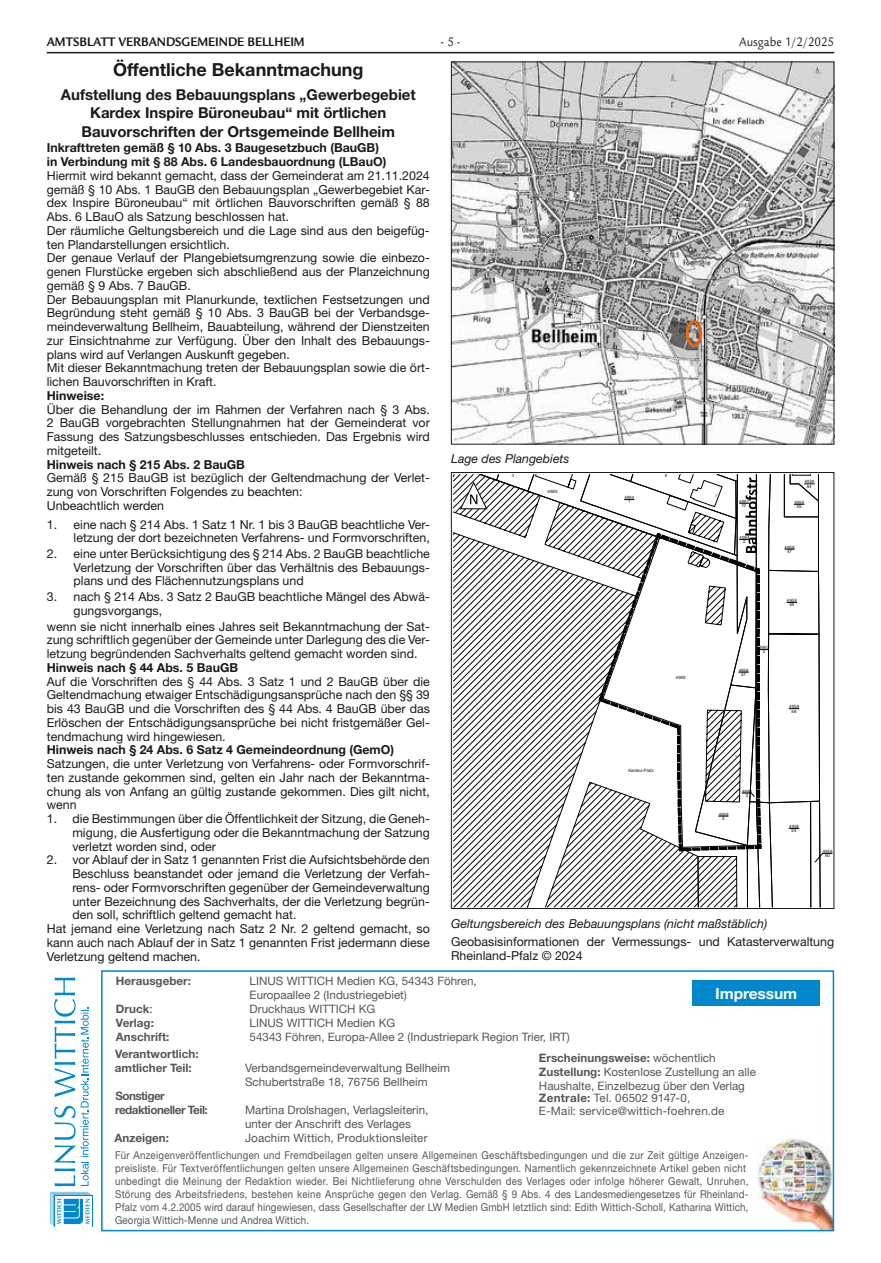
<style>
.page{position:relative;width:881px;height:1263px;background:#fff}
.page>*{position:absolute;margin:0;border:0;box-sizing:border-box;transform-origin:0 0}
.t1{font:700 18px "Helvetica Neue LT";color:#1a1a18}
.t2{font:700 15.15px "Helvetica Neue LT";color:#fff}
.t3{font:700 15px/18.1px "Helvetica Neue LT";color:#1a1a18;text-align:center}
.t4{font:700 13.5px "Legacy Sans LT";color:#1a1a18;scale:.9 1}
.t5{font:13.5px "Legacy Sans LT";color:#1a1a18;scale:.9 1}
.t6{font:12.3px/13.8px "Helvetica Neue LT";color:#1a1a18;text-align:justify}
.t7{font:700 12.3px/13.8px "Helvetica Neue LT";color:#1a1a18}
.t8{font:italic 12.3px "Helvetica Neue LT";color:#1a1a18}
.t9{font:11.7px/14px "Helvetica Neue LT";color:#565655}
.t10{font:700 11.7px/14px "Helvetica Neue LT";color:#565655}
.t11{font:700 11.7px/14px "Helvetica Neue LT";letter-spacing:-.04em;color:#565655}
.t12{font:10.8px/13px "Helvetica Neue LT";letter-spacing:.025em;color:#565655;scale:.89 1}
.t13{font:4.5px/4.2px "Tsmjrf Arial";letter-spacing:-.025em;color:#1a1a18;text-align:center}
.s1{font-weight:400}
.s2{font-weight:700}
.s3{color:#565756}
</style>
<div class="page">
<hr style="left:47px;top:52px;width:786px;height:1px;background:#1a1a18">
<img style="left:453px;top:64px;width:378px;height:378px">
<img style="left:756px;top:1138px;width:74px;height:90px">
<div style="left:101px;top:970px;width:732px;height:261px;border:2px solid #0087cc"></div>
<div style="left:54px;top:1195px;width:38px;height:32px;background:#0087cc"></div>
<div style="left:55px;top:1196px;width:37px;height:31px;background:#fff"></div>
<svg style="left:50px;top:1192px;width:41px;height:34px"></svg>
<svg style="left:54px;top:977px;width:35px;height:209px"></svg>
<div style="left:692px;top:980px;width:127px;height:26px;background:#0087cc"></div>
<svg style="left:452px;top:474px;width:379px;height:434px"></svg>
<p class="t4" style="left:47px;top:34px;width:288px">AMTSBLATT VERBANDSGEMEINDE BELLHEIM</p>
<p class="t5" style="left:440px;top:34px;width:24px">- 5 -</p>
<p class="t5" style="left:739px;top:34px;width:107px">Ausgabe 1/2/2025</p>
<h1 class="t1" style="left:113px;top:58px;width:251px">Öffentliche Bekanntmachung</h1>
<p class="t3" style="left:61px;top:85px;width:356px">Aufstellung des Bebauungsplans „Gewerbegebiet<br>Kardex Inspire Büroneubau“ mit örtlichen<br>Bauvorschriften der Ortsgemeinde Bellheim</p>
<p class="t7" style="left:47px;top:141px;width:341px">Inkrafttreten gemäß § 10 Abs. 3 Baugesetzbuch (BauGB) in Verbindung mit § 88 Abs. 6 Landesbauordnung (LBauO)</p>
<p class="t6" style="left:47px;top:168px;width:384px;text-align:left">Hiermit wird bekannt gemacht, dass der Gemeinderat am 21.11.2024 gemäß § 10 Abs. 1 BauGB den Bebauungsplan „Gewerbegebiet Kar&shy;dex Inspire Büroneubau“ mit örtlichen Bauvorschriften gemäß § 88<br>Abs. 6 LBauO als Satzung beschlossen hat.<br>Der räumliche Geltungsbereich und die Lage sind aus den beigefüg&shy;ten Plandarstellungen ersichtlich.<br>Der genaue Verlauf der Plangebietsumgrenzung sowie die einbezo&shy;genen Flurstücke ergeben sich abschließend aus der Planzeichnung gemäß § 9 Abs. 7 BauGB.<br>Der Bebauungsplan mit Planurkunde, textlichen Festsetzungen und Begründung steht gemäß § 10 Abs. 3 BauGB bei der Verbandsge&shy;meindeverwaltung Bellheim, Bauabteilung, während der Dienstzeiten zur Einsichtnahme zur Verfügung. Über den Inhalt des Bebauungs&shy;plans wird auf Verlangen Auskunft gegeben.<br>Mit dieser Bekanntmachung treten der Bebauungsplan sowie die ört&shy;lichen Bauvorschriften in Kraft.</p>
<p class="t7" style="left:47px;top:388px;width:59px">Hinweise:</p>
<p class="t6" style="left:47px;top:402px;width:384px">Über die Behandlung der im Rahmen der Verfahren nach § 3 Abs.<br>2 BauGB vorgebrachten Stellungnahmen hat der Gemeinderat vor Fassung des Satzungsbeschlusses entschieden. Das Ergebnis wird mitgeteilt.</p>
<p class="t7" style="left:47px;top:457px;width:200px">Hinweis nach § 215 Abs. 2 BauGB</p>
<p class="t6" style="left:47px;top:471px;width:384px;text-align:left">Gemäß § 215 BauGB ist bezüglich der Geltendmachung der Verlet&shy;zung von Vorschriften Folgendes zu beachten:<br>Unbeachtlich werden</p>
<p class="t6" style="left:47px;top:517px;width:384px;text-align:right">1. eine nach § 214 Abs. 1 Satz 1 Nr. 1 bis 3 BauGB beachtliche Ver&shy;letzung der dort bezeichneten Verfahrens- und Formvorschriften,</p>
<p class="t6" style="left:74px;top:547px;width:357px;text-indent:-27px">2. eine unter Berücksichtigung des § 214 Abs. 2 BauGB beachtliche Verletzung der Vorschriften über das Verhältnis des Bebauungs&shy;plans und des Flächennutzungsplans und</p>
<p class="t6" style="left:74px;top:590px;width:357px;text-indent:-27px">3. nach § 214 Abs. 3 Satz 2 BauGB beachtliche Mängel des Abwä&shy;gungsvorgangs,</p>
<p class="t6" style="left:47px;top:619px;width:384px">wenn sie nicht innerhalb eines Jahres seit Bekanntmachung der Sat&shy;zung schriftlich gegenüber der Gemeinde unter Darlegung des die Ver&shy;letzung begründenden Sachverhalts geltend gemacht worden sind.</p>
<p class="t7" style="left:47px;top:660px;width:193px">Hinweis nach § 44 Abs. 5 BauGB</p>
<p class="t6" style="left:47px;top:674px;width:384px">Auf die Vorschriften des § 44 Abs. 3 Satz 1 und 2 BauGB über die Geltendmachung etwaiger Entschädigungsansprüche nach den §§ 39 bis 43 BauGB und die Vorschriften des § 44 Abs. 4 BauGB über das Erlöschen der Entschädigungsansprüche bei nicht fristgemäßer Gel&shy;tendmachung wird hingewiesen.</p>
<p class="t7" style="left:47px;top:743px;width:348px">Hinweis nach § 24 Abs. 6 Satz 4 Gemeindeordnung (GemO)</p>
<p class="t6" style="left:47px;top:757px;width:384px">Satzungen, die unter Verletzung von Verfahrens- oder Formvorschrif&shy;ten zustande gekommen sind, gelten ein Jahr nach der Bekanntma&shy;chung als von Anfang an gültig zustande gekommen. Dies gilt nicht, wenn</p>
<p class="t6" style="left:72px;top:812px;width:359px;text-indent:-26px">1. die Bestimmungen über die Öffentlichkeit der Sitzung, die Geneh&shy;migung, die Ausfertigung oder die Bekanntmachung der Satzung verletzt worden sind, oder</p>
<p class="t6" style="left:47px;top:853px;width:384px">2. vor Ablauf der in Satz 1 genannten Frist die Aufsichtsbehörde den</p>
<p class="t6" style="left:72px;top:866px;width:359px">Beschluss beanstandet oder jemand die Verletzung der Verfah-</p>
<p class="t6" style="left:72px;top:880px;width:359px">rens- oder Formvorschriften gegenüber der Gemeindeverwaltung</p>
<p class="t6" style="left:72px;top:894px;width:359px">unter Bezeichnung des Sachverhalts, der die Verletzung begrün-</p>
<p class="t6" style="left:72px;top:908px;width:225px">den soll, schriftlich geltend gemacht hat.</p>
<p class="t6" style="left:47px;top:921px;width:384px">Hat jemand eine Verletzung nach Satz 2 Nr. 2 geltend gemacht, so</p>
<p class="t6" style="left:47px;top:935px;width:384px">kann auch nach Ablauf der in Satz 1 genannten Frist jedermann diese</p>
<p class="t6" style="left:47px;top:949px;width:155px">Verletzung geltend machen.</p>
<p class="t8" style="left:451px;top:452px;width:120px">Lage des Plangebiets</p>
<p class="t13" style="left:511px;top:473px;width:4px">3</p>
<p class="t13" style="left:547px;top:489px;width:12px">4985</p>
<p class="t13" style="left:624px;top:495px;width:11px">4984<br>1</p>
<p class="t13" style="left:664px;top:474px;width:4px">9</p>
<p class="t13" style="left:675px;top:675px;width:11px">4959</p>
<p class="t13" style="left:628px;top:768px;width:27px">Kardex-Platz</p>
<p class="t13" style="left:739px;top:499px;width:12px">4987<br>10</p>
<p class="t13" style="left:739px;top:535px;width:12px">4984<br>2</p>
<p class="t13" style="left:804px;top:480px;width:11px">4958<br>54</p>
<p class="t13" style="left:794px;top:500px;width:11px">4958<br>55</p>
<p class="t13" style="left:784px;top:545px;width:12px">4958<br>47</p>
<p class="t13" style="left:738px;top:668px;width:11px">4958<br>57</p>
<p class="t13" style="left:758px;top:645px;width:11px">4960<br>2</p>
<p class="t13" style="left:786px;top:598px;width:12px">4958<br>59</p>
<p class="t13" style="left:788px;top:704px;width:12px">4958<br>58</p>
<p class="t13" style="left:718px;top:812px;width:11px">4958<br>5</p>
<p class="t13" style="left:741px;top:789px;width:11px">4960<br>3</p>
<p class="t13" style="left:788px;top:824px;width:11px">4958<br>64</p>
<p class="t13" style="left:822px;top:849px;width:11px">4958<br>60</p>
<p class="t8" style="left:451px;top:916px;width:317px">Geltungsbereich des Bebauungsplans (nicht maßstäblich)</p>
<p class="t6" style="left:451px;top:935px;width:384px">Geobasisinformationen der Vermessungs- und Katasterverwaltung<br>Rheinland-Pfalz © 2024</p>
<p class="t10" style="left:116px;top:974px;width:76px">Herausgeber:</p>
<p class="t9" style="left:249px;top:974px;width:228px">LINUS WITTICH Medien KG, 54343 Föhren,<br>Europaallee 2 (Industriegebiet)</p>
<p class="t10" style="left:116px;top:1002px;width:38px">Druck<span class="s1">:</span></p>
<p class="t9" style="left:249px;top:1002px;width:127px">Druckhaus WITTICH KG</p>
<p class="t10" style="left:116px;top:1016px;width:39px">Verlag:</p>
<p class="t9" style="left:249px;top:1016px;width:147px">LINUS WITTICH Medien KG</p>
<p class="t10" style="left:116px;top:1030px;width:55px">Anschrift:</p>
<p class="t9" style="left:538px;top:1026px;width:178px;line-height:20.5px;text-indent:-289px">54343 Föhren, Europa-Allee 2 (Industriepark Region Trier, IRT)<br><span class="s2">Erscheinungsweise:</span> wöchentlich</p>
<p class="t9" style="left:538px;top:1064px;width:218px"><span class="s2">Zustellung:</span> Kostenlose Zustellung an alle<br>Haushalte, Einzelbezug über den Verlag</p>
<p class="t9" style="left:538px;top:1091px;width:187px;line-height:12.8px"><span class="s2">Zentrale:</span> Tel. 06502 9147-0,<br>E-Mail: service@wittich-foehren.de</p>
<p class="t2" style="left:715px;top:984px;width:84px">Impressum</p>
<p class="t10" style="left:115px;top:1047px;width:85px">Verantwortlich: amtlicher Teil:</p>
<p class="t9" style="left:245px;top:1061px;width:206px">Verbandsgemeindeverwaltung Bellheim<br>Schubertstraße 18, 76756 Bellheim</p>
<p class="t11" style="left:115px;top:1089px;width:94px">Sonstiger redaktioneller Teil:</p>
<p class="t9" style="left:245px;top:1103px;width:185px">Martina Drolshagen, Verlagsleiterin, unter der Anschrift des Verlages</p>
<p class="t10" style="left:115px;top:1131px;width:56px">Anzeigen:</p>
<p class="t9" style="left:245px;top:1131px;width:184px">Joachim Wittich, Produktionsleiter</p>
<p class="t12" style="left:115px;top:1148px;width:713px">Für Anzeigenveröffentlichungen und Fremdbeilagen gelten unsere Allgemeinen Geschäftsbedingungen und die zur Zeit gültige Anzeigen&shy;preisliste. Für Textveröffentlichungen gelten unsere Allgemeinen Geschäftsbedingungen. Namentlich gekennzeichnete Artikel geben nicht unbedingt die Meinung der Redaktion wieder. Bei Nichtlieferung ohne Verschulden des Verlages oder infolge höherer Gewalt, Unruhen, Störung des Arbeitsfriedens, bestehen keine Ansprüche gegen den Verlag. <span class="s3">Gemäß § 9 Abs. 4 des Landesmediengesetzes für Rheinland-Pfalz vom 4.2.2005 wird darauf hingewiesen, dass Gesellschafter der LW Medien GmbH letztlich sind: Edith Wittich-Scholl, Katharina Wittich, Georgia Wittich-Menne und Andrea Wittich.</span></p>
</div>
